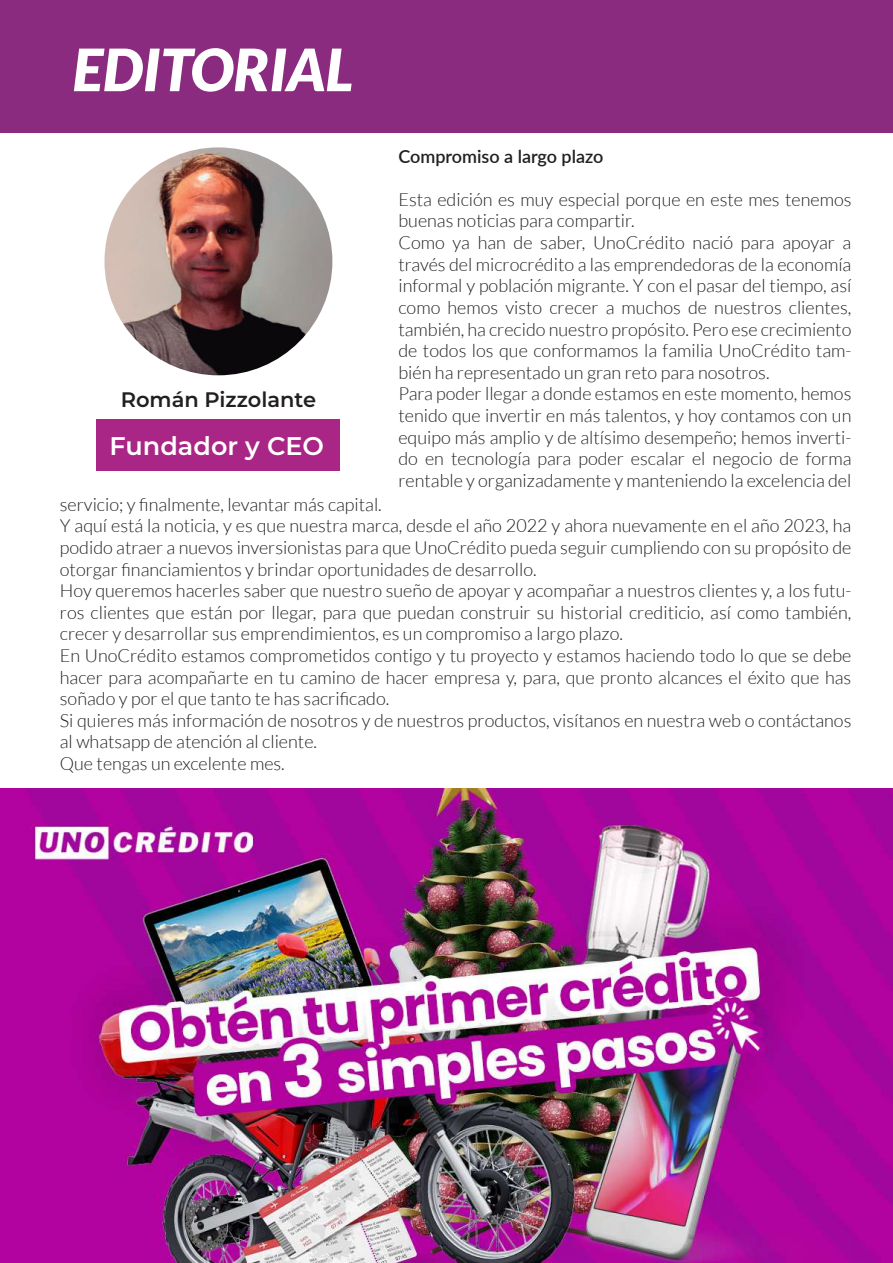
<style>
.page{position:relative;width:893px;height:1263px;background:#fff}
.page>*{position:absolute;margin:0;border:0;box-sizing:border-box;transform-origin:0 0}
.t1{font:italic 900 58.5px "Lato";color:#fff}
.t2{font:600 25.5px "Montserrat";color:#fff}
.t3{font:600 21px "Montserrat";color:#231f20}
.t4{font:300 18px/21.6px "Lato";color:#231f20}
.t5{font:600 18px "Lato";color:#231f20}
</style>
<div class="page">
<img style="left:0;top:789px;width:893px;height:474px">
<div style="left:0;top:0;width:893px;height:133px;background:#8a2b80"></div>
<div style="left:96px;top:419px;width:244px;height:52px;background:#a92686"></div>
<img style="left:104px;top:147px;width:228px;height:228px;border-radius:114px">
<h1 class="t1" style="left:73px;top:36px;width:282px">EDITORIAL</h1>
<p class="t5" style="left:398px;top:143px;width:207px">Compromiso a largo plazo</p>
<p class="t4" style="left:398px;top:189px;width:455px">Esta edición es muy especial porque en este mes tenemos buenas noticias para compartir.<br>Como ya han de saber, UnoCrédito nació para apoyar a través del microcrédito a las emprendedoras de la economía informal y población migrante. Y con el pasar del tiempo, así como hemos visto crecer a muchos de nuestros clientes, también, ha crecido nuestro propósito. Pero ese crecimiento de todos los que conformamos la familia UnoCrédito tam&shy;bién ha representado un gran reto para nosotros.<br>Para poder llegar a donde estamos en este momento, hemos tenido que invertir en más talentos, y hoy contamos con un equipo más amplio y de altísimo desempeño; hemos inverti&shy;do en tecnología para poder escalar el negocio de forma rentable y organizadamente y manteniendo la excelencia del</p>
<p class="t4" style="left:60px;top:494px;width:793px">servicio; y finalmente, levantar más capital.<br>Y aquí está la noticia, y es que nuestra marca, desde el año 2022 y ahora nuevamente en el año 2023, ha podido atraer a nuevos inversionistas para que UnoCrédito pueda seguir cumpliendo con su propósito de otorgar financiamientos y brindar oportunidades de desarrollo.<br>Hoy queremos hacerles saber que nuestro sueño de apoyar y acompañar a nuestros clientes y, a los futu&shy;ros clientes que están por llegar, para que puedan construir su historial crediticio, así como también, crecer y desarrollar sus emprendimientos, es un compromiso a largo plazo.<br>En UnoCrédito estamos comprometidos contigo y tu proyecto y estamos haciendo todo lo que se debe hacer para acompañarte en tu camino de hacer empresa y, para, que pronto alcances el éxito que has soñado y por el que tanto te has sacrificado.<br>Si quieres más información de nosotros y de nuestros productos, visítanos en nuestra web o contáctanos al whatsapp de atención al cliente.<br>Que tengas un excelente mes.</p>
<p class="t3" style="left:121px;top:385px;width:197px">Román Pizzolante</p>
<h2 class="t2" style="left:110px;top:428px;width:216px">Fundador y CEO</h2>
</div>
